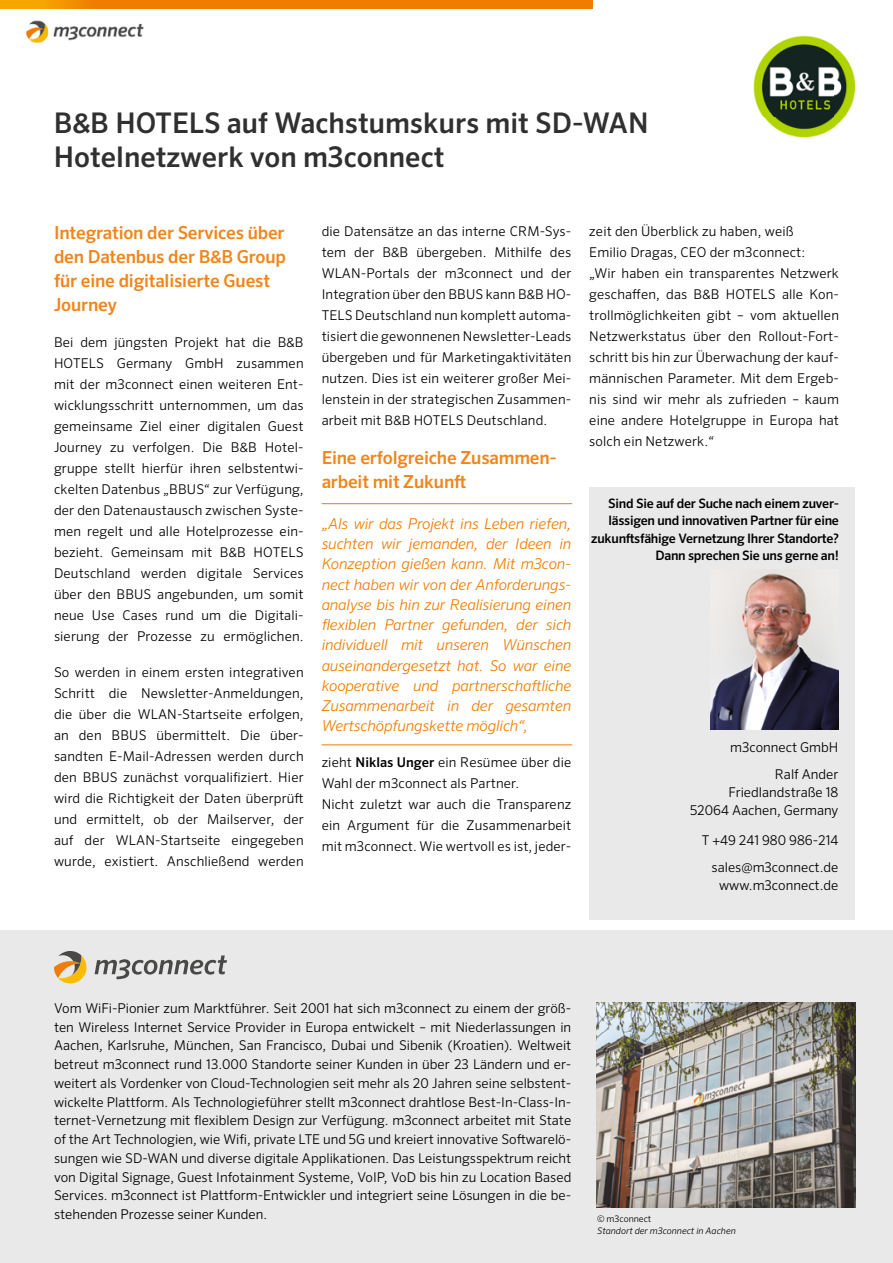
<style>
.page{position:relative;width:893px;height:1263px;background:#fff}
.page>*{position:absolute;margin:0;border:0;box-sizing:border-box;transform-origin:0 0}
.t1{font:500 28.5px/34.5px "Sero Pro";color:#303030}
.t2{font:500 18px/24px "Sero Pro";letter-spacing:-.01em;color:#f1851a}
.t3{font:italic 300 15px/20.2px "Sero Pro";letter-spacing:-.01em;color:#ef7d00;text-align:justify}
.t4{font:300 13.5px/21px "Sero Pro";letter-spacing:.01em;color:#000;text-align:justify}
.t5{font:500 13.05px/17.2px "Sero Pro";letter-spacing:-.02em;color:#000;text-align:right}
.t6{font:italic 300 9px "Sero Pro";color:#000}
.t7{font:300 9px "Sero Pro";color:#000}
.s1{font-weight:500}
</style>
<div class="page">
<hr style="left:322px;top:503px;width:250px;height:1px;background:#ef7d00">
<hr style="left:322px;top:744px;width:250px;height:1px;background:#ef7d00">
<img style="left:754px;top:36px;width:101px;height:101px">
<div style="left:589px;top:488px;width:266px;height:432px;background:#e9e9e9"></div>
<img style="left:711px;top:570px;width:128px;height:159px">
<div style="left:0;top:930px;width:893px;height:333px;background:#e9e9e9"></div>
<svg style="left:54px;top:951px;width:32px;height:32px"></svg>
<svg style="left:95px;top:955px;width:132px;height:24px"></svg>
<img style="left:597px;top:1002px;width:258px;height:205px">
<img style="left:25px;top:20px;width:119px;height:23px">
<div style="left:0;top:0;width:593px;height:9px;background:#f7a600"></div>
<div style="left:94px;top:0;width:499px;height:9px;background:#ef7d00"></div>
<svg style="left:55px;top:0;width:39px;height:9px"></svg>
<h1 class="t1" style="left:54px;top:106px;width:596px">B&amp;B HOTELS auf Wachstumskurs mit SD-WAN<br>Hotelnetzwerk von m3connect</h1>
<h2 class="t2" style="left:54px;top:221px;width:234px">Integration der Services über den Datenbus der B&amp;B Group für eine digitalisierte Guest<br>Journey</h2>
<p class="t4" style="left:54px;top:332px;width:251px">Bei dem jüngsten Projekt hat die B&amp;B HOTELS Germany GmbH zusammen mit der m3connect einen weiteren Ent&shy;wicklungsschritt unternommen, um das gemeinsame Ziel einer digitalen Guest Journey zu verfolgen. Die B&amp;B Hotel&shy;gruppe stellt hierfür ihren selbstentwi&shy;ckelten Datenbus „BBUS“ zur Verfügung, der den Datenaustausch zwischen Syste&shy;men regelt und alle Hotelprozesse ein&shy;bezieht. Gemeinsam mit B&amp;B HOTELS Deutschland werden digitale Services über den BBUS angebunden, um somit neue Use Cases rund um die Digitali&shy;sierung der Prozesse zu ermöglichen.</p>
<p class="t4" style="left:54px;top:662px;width:251px">So werden in einem ersten integrativen Schritt die Newsletter-Anmeldungen, die über die WLAN-Startseite erfolgen, an den BBUS übermittelt. Die über&shy;sandten E-Mail-Adressen werden durch den BBUS zunächst vorqualifiziert. Hier wird die Richtigkeit der Daten überprüft und ermittelt, ob der Mailserver, der auf der WLAN-Startseite eingegeben wurde, existiert. Anschließend werden</p>
<p class="t4" style="left:322px;top:220px;width:251px">die Datensätze an das interne CRM-Sys&shy;tem der B&amp;B übergeben. Mithilfe des WLAN-Portals der m3connect und der Integration über den BBUS kann B&amp;B HO-TELS Deutschland nun komplett automa&shy;tisiert die gewonnenen Newsletter-Leads übergeben und für Marketingaktivitäten nutzen. Dies ist ein weiterer großer Mei&shy;lenstein in der strategischen Zusammen&shy;arbeit mit B&amp;B HOTELS Deutschland.</p>
<h2 class="t2" style="left:322px;top:445px;width:237px">Eine erfolgreiche Zusammen&shy;arbeit mit Zukunft</h2>
<p class="t3" style="left:322px;top:513px;width:251px">„Als wir das Projekt ins Leben riefen, suchten wir jemanden, der Ideen in Konzeption gießen kann. Mit m3con&shy;nect haben wir von der Anforderungs&shy;analyse bis hin zur Realisierung einen flexiblen Partner gefunden, der sich individuell mit unseren Wünschen auseinandergesetzt hat. So war eine kooperative und partnerschaftliche Zusammenarbeit in der gesamten Wertschöpfungskette möglich“,</p>
<p class="t4" style="left:322px;top:751px;width:251px;text-align:left">zieht <span class="s1">Niklas Unger</span> ein Resümee über die Wahl der m3connect als Partner.<br>Nicht zuletzt war auch die Transparenz ein Argument für die Zusammenarbeit mit m3connect. Wie wertvoll es ist, jeder-</p>
<p class="t4" style="left:589px;top:220px;width:251px;text-align:left">zeit den Überblick zu haben, weiß<br>Emilio Dragas, CEO der m3connect:<br>„Wir haben ein transparentes Netzwerk geschaffen, das B&amp;B HOTELS alle Kon&shy;trollmöglichkeiten gibt – vom aktuellen Netzwerkstatus über den Rollout-Fort&shy;schritt bis hin zur Überwachung der kauf&shy;männischen Parameter. Mit dem Ergeb&shy;nis sind wir mehr als zufrieden – kaum eine andere Hotelgruppe in Europa hat solch ein Netzwerk.“</p>
<p class="t5" style="left:591px;top:495px;width:249px">Sind Sie auf der Suche nach einem zuver&shy;lässigen und innovativen Partner für eine zukunftsfähige Vernetzung Ihrer Standorte?<br>Dann sprechen Sie uns gerne an!</p>
<p class="t4" style="left:730px;top:733px;width:110px;line-height:27px;text-align:right">m3connect GmbH<br>Ralf Ander</p>
<p class="t4" style="left:690px;top:783px;width:150px;line-height:18px;text-align:right">Friedlandstraße 18<br>52064 Aachen, Germany</p>
<p class="t4" style="left:702px;top:826px;width:138px;line-height:27px;text-align:right">T +49 241 980 986-214 sales@m3connect.de</p>
<p class="t4" style="left:719px;top:874px;width:121px">www.m3connect.de</p>
<p class="t4" style="left:54px;top:998px;width:519px;line-height:18.8px">Vom WiFi-Pionier zum Marktführer. Seit 2001 hat sich m3connect zu einem der größ&shy;ten Wireless Internet Service Provider in Europa entwickelt – mit Niederlassungen in Aachen, Karlsruhe, München, San Francisco, Dubai und Sibenik (Kroatien). Weltweit betreut m3connect rund 13.000 Standorte seiner Kunden in über 23 Ländern und er&shy;weitert als Vordenker von Cloud-Technologien seit mehr als 20 Jahren seine selbstent&shy;wickelte Plattform. Als Technologieführer stellt m3connect drahtlose Best-In-Class-In&shy;ternet-Vernetzung mit flexiblem Design zur Verfügung. m3connect arbeitet mit State of the Art Technologien, wie Wifi, private LTE und 5G und kreiert innovative Softwarelö&shy;sungen wie SD-WAN und diverse digitale Applikationen. Das Leistungsspektrum reicht von Digital Signage, Guest Infotainment Systeme, VoIP, VoD bis hin zu Location Based Services. m3connect ist Plattform-Entwickler und integriert seine Lösungen in die be&shy;stehenden Prozesse seiner Kunden.</p>
<p class="t7" style="left:597px;top:1213px;width:56px">© m3connect</p>
<p class="t6" style="left:597px;top:1225px;width:140px">Standort der m3connect in Aachen</p>
</div>
